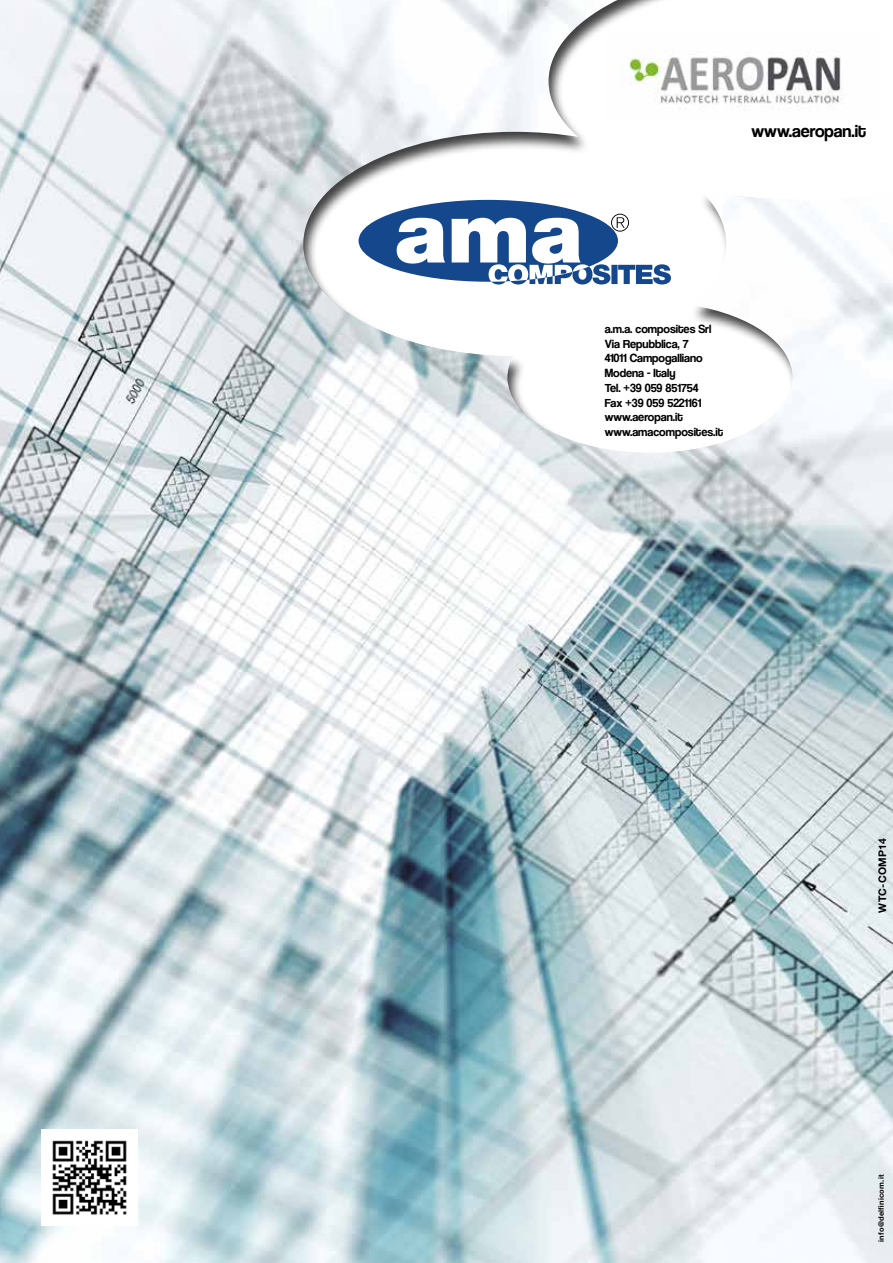
<style>
.page{position:relative;width:893px;height:1263px;background:#fff}
.page>*{position:absolute;margin:0;border:0;box-sizing:border-box;transform-origin:0 0}
.t1{font:900 84.15px "Helvetica Neue LT Std";color:#fff}
.t2{font:18px "Coolvetica Rg";color:#000}
.t3{font:12.3px/14.7px "Coolvetica Rg";color:#000}
.t4{font:700 10.5px "Helvetica Neue LT Std";letter-spacing:.02em;color:#000}
.t5{font:700 7.5px "Helvetica Neue LT Std";letter-spacing:.03em;color:#000}
</style>
<div class="page">
<img style="left:0;top:0;width:893px;height:1263px">
<div style="left:301px;top:0;width:592px;height:455px;background:#000;opacity:.75"></div>
<svg style="left:359px;top:200px;width:312px;height:84px"></svg>
<img style="left:41px;top:1129px;width:96px;height:96px">
<img style="left:605px;top:34px;width:273px;height:86px">
<h2 class="t2" style="left:751px;top:120px;width:116px">www.aeropan.it</h2>
<h1 class="t1" style="left:395px;top:182px;width:190px">ama</h1>
<p class="t3" style="left:605px;top:321px;width:120px">a.m.a. composites Srl<br>Via Repubblica, 7<br>41011 Campogalliano<br>Modena - Italy<br>Tel. +39 059 851754<br>Fax +39 059 5221161 www.aeropan.it www.amacomposites.it</p>
<p class="t4" style="left:876px;top:912px;width:76px;rotate:-90deg">WTC-COMP14</p>
<p class="t5" style="left:876px;top:1242px;width:69px;rotate:-90deg">info@delfinicom.it</p>
</div>
